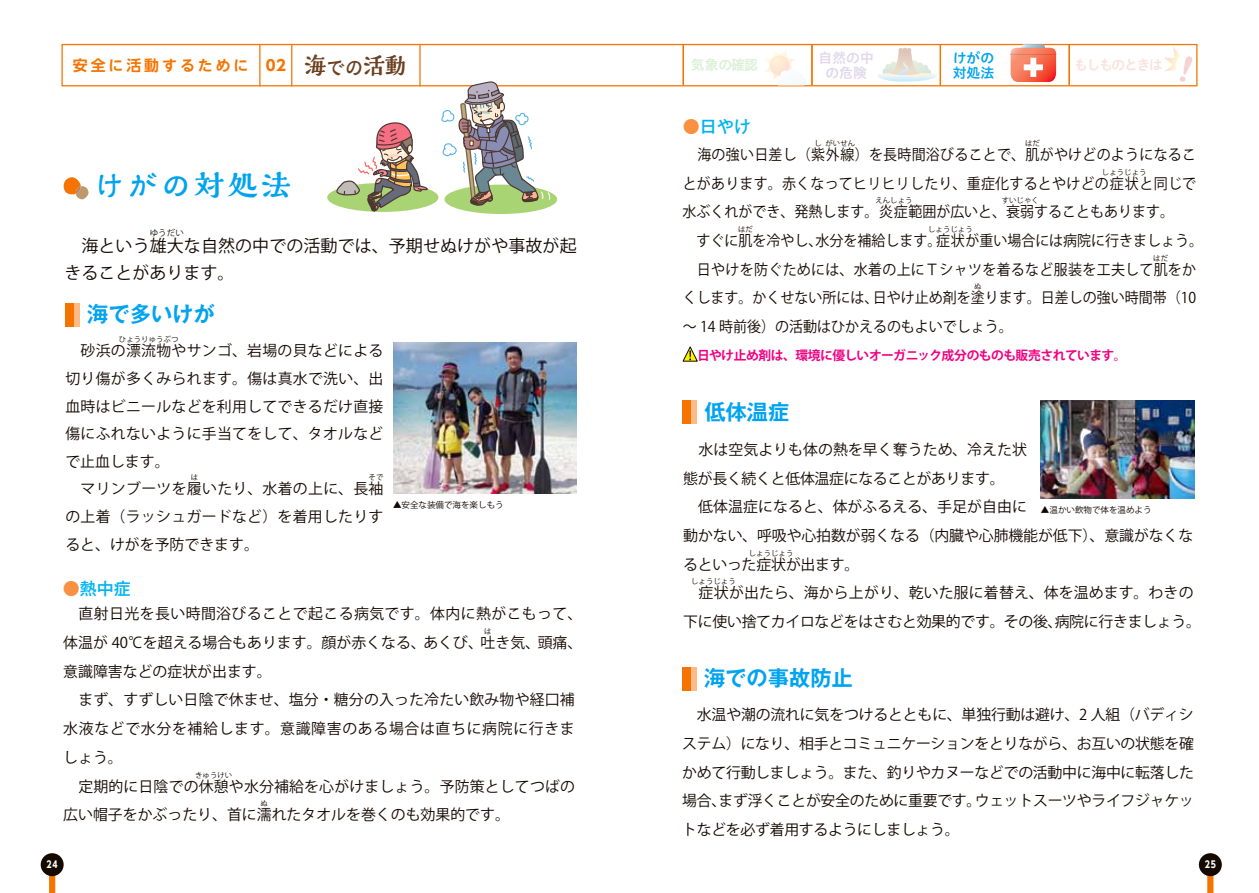
<style>
.page{position:relative;width:1259px;height:893px;background:#fff}
.page>*{position:absolute;margin:0;border:0;box-sizing:border-box;transform-origin:0 0}
.t1{font:800 29.7px "Kaimin Tu Std";letter-spacing:.12em;color:#00a3f0}
.t2{font:700 21.3px "Gothic MB101 Pro De";color:#00a3f0}
.t3{font:16.95px "Koz Go Pro";letter-spacing:.005em;color:#140700}
.t4{font:500 16.95px "Gothic MB101 Pro";color:#00b4f3}
.t5{font:14.85px/28.7px "Koz Go Pro";letter-spacing:.005em;color:#140700}
.t6{font:14.85px "Koz Go Pro";letter-spacing:.005em;color:#140700;scale:.94 1}
.t7{font:14.85px/28.7px "Koz Go Pro";letter-spacing:.03em;color:#140700}
.t8{font:14.85px "Koz Go Pro";letter-spacing:-.02em;color:#140700}
.t9{font:700 14.85px "UD Shin Go NT Pr 6 De";letter-spacing:.2em;color:#f57400}
.t10{font:13.8px/14.9px "Hiragino UD Sans Std W6";color:#e1d8ed;text-align:center}
.t11{font:13.8px "Hiragino UD Sans Std W6";letter-spacing:-.1em;color:#fae2db}
.t12{font:13.8px/14.9px "Hiragino UD Sans Std W6";color:#00a3f0}
.t13{font:13.8px "Hiragino UD Sans Std W6";letter-spacing:-.04em;color:#dbf0d6}
.t14{font:13.05px "Koz Go Pro";color:#140700}
.t15{font:700 12.75px "Koz Go Pro";letter-spacing:-.04em;color:#f10082}
.t16{font:700 9.6px "UD Shin Go NT Pr 6";color:#fff;scale:.82 1}
.t17{font:8.55px "Koz Go Pro";color:#140700}
.t18{font:8.1px "Koz Go Pro";color:#140700}
.t19{font:7.5px "Koz Go Pro";color:#140700}
.s1{font-family:"UD Shin Go Pr 6 N"}
.s2{font-family:"Kaimin Tu Std";font-weight:800;font-size:23.4px;color:#6d4020}
.s3{font-family:"Kaimin Tu Std";font-weight:800;font-size:21.3px;color:#6d4020}
.s4{font-family:"Gothic MB101 Pro De";font-weight:700;color:#f99042}
</style>
<div class="page">
<div style="left:1207px;top:862px;width:6px;height:31px;background:#f57400"></div>
<div style="left:1199px;top:853px;width:22px;height:23px;background:#150900;border-radius:50%"></div>
<div style="left:49px;top:862px;width:6px;height:31px;background:#f57400"></div>
<div style="left:41px;top:853px;width:23px;height:23px;background:#150900;border-radius:50%"></div>
<div style="left:61px;top:44px;width:1136px;height:42px;border:1px solid #f57400"></div>
<hr style="left:291px;top:44px;width:1px;height:42px;background:#f57400">
<hr style="left:419px;top:44px;width:2px;height:42px;background:#f57400">
<hr style="left:259px;top:44px;width:1px;height:42px;background:#f57400">
<svg style="left:64px;top:177px;width:25px;height:22px"></svg>
<div style="left:682px;top:401px;width:9px;height:23px;background:#f57400"></div>
<div style="left:691px;top:401px;width:6px;height:23px;background:#febb87"></div>
<svg style="left:682px;top:346px;width:16px;height:16px"></svg>
<img style="left:1041px;top:401px;width:153px;height:97px">
<div style="left:65px;top:304px;width:9px;height:23px;background:#f57400"></div>
<div style="left:682px;top:667px;width:9px;height:23px;background:#f57400"></div>
<div style="left:74px;top:304px;width:6px;height:23px;background:#febb87"></div>
<div style="left:691px;top:667px;width:5px;height:23px;background:#febb87"></div>
<img style="left:393px;top:343px;width:183px;height:151px">
<hr style="left:682px;top:45px;width:2px;height:40px;background:#f57400">
<hr style="left:811px;top:45px;width:1px;height:40px;background:#f57400">
<hr style="left:939px;top:45px;width:2px;height:40px;background:#f57400">
<hr style="left:1068px;top:45px;width:2px;height:40px;background:#f57400">
<svg style="left:764px;top:50px;width:43px;height:35px"></svg>
<svg style="left:877px;top:47px;width:60px;height:35px"></svg>
<svg style="left:1164px;top:47px;width:28px;height:35px"></svg>
<svg style="left:1010px;top:44px;width:46px;height:38px;background:#f38d77"></svg>
<svg style="left:1010px;top:53px;width:46px;height:2px"></svg>
<div style="left:444px;top:185px;width:113px;height:29px;background:#a9d474;border-radius:50%"></div>
<div style="left:327px;top:183px;width:111px;height:29px;background:#a9d474;border-radius:50%"></div>
<svg style="left:335px;top:122px;width:94px;height:90px"></svg>
<svg style="left:441px;top:81px;width:109px;height:125px"></svg>
<p class="t9" style="left:73px;top:53px;width:335px">安全に活動するために <span class="s1">02</span> <span class="s2">海</span><span class="s3">での</span><span class="s2">活動</span></p>
<p class="t12" style="left:953px;top:49px;width:43px">けがの対処法</p>
<p class="t13" style="left:691px;top:54px;width:68px">気象の確認</p>
<p class="t10" style="left:818px;top:50px;width:57px">自然の中の危険</p>
<p class="t11" style="left:1074px;top:54px;width:90px">もしものときは</p>
<p class="t4" style="left:682px;top:113px;width:70px"><span class="s4">●</span>日やけ</p>
<p class="t19" style="left:814px;top:138px;width:9px">し</p>
<p class="t19" style="left:825px;top:138px;width:32px">がいせん</p>
<p class="t19" style="left:1025px;top:138px;width:16px">はだ</p>
<p class="t6" style="left:682px;top:173px;width:548px">とがあります。赤くなってヒリヒリしたり、重症化するとやけどの症状と同じで</p>
<p class="t6" style="left:697px;top:145px;width:532px">海の強い日差し（紫外線）を長時間浴びることで、肌がやけどのようになるこ</p>
<p class="t18" style="left:1095px;top:167px;width:50px">もしもの時は</p>
<p class="t19" style="left:1102px;top:167px;width:46px">しょうじょう</p>
<p class="t6" style="left:682px;top:202px;width:524px">水ぶくれができ、発熱します。炎症範囲が広いと、衰弱することもあります。</p>
<h1 class="t1" style="left:94px;top:164px;width:198px">けがの対処法</h1>
<p class="t19" style="left:875px;top:196px;width:39px">えんしょう</p>
<p class="t19" style="left:1001px;top:196px;width:39px">すいじゃく</p>
<p class="t6" style="left:682px;top:231px;width:555px">　すぐに肌を冷やし、水分を補給します。症状が重い場合には病院に行きましょう。</p>
<p class="t19" style="left:738px;top:224px;width:16px">はだ</p>
<p class="t19" style="left:928px;top:224px;width:46px">しょうじょう</p>
<p class="t6" style="left:682px;top:260px;width:548px">　日やけを防ぐためには、水着の上にＴシャツを着るなど服装を工夫して肌をか</p>
<p class="t17" style="left:150px;top:227px;width:36px">ゆうだい</p>
<p class="t3" style="left:64px;top:262px;width:172px">きることがあります。</p>
<p class="t3" style="left:64px;top:234px;width:514px">　海という雄大な自然の中での活動では、予期せぬけがや事故が起</p>
<p class="t14" style="left:383px;top:236px;width:119px">　ファーストエイド</p>
<p class="t14" style="left:693px;top:236px;width:106px">　もしもの時には</p>
<p class="t19" style="left:1153px;top:253px;width:16px">はだ</p>
<p class="t6" style="left:682px;top:288px;width:548px">くします。かくせない所には、日やけ止め剤を塗ります。日差しの強い時間帯（10</p>
<p class="t19" style="left:974px;top:282px;width:9px">ぬ</p>
<p class="t6" style="left:682px;top:317px;width:353px">～ 14 時前後）の活動はひかえるのもよいでしょう。</p>
<p class="t15" style="left:697px;top:347px;width:431px">日やけ止め剤は、環境に優しいオーガニック成分のものも販売されています。</p>
<h2 class="t2" style="left:87px;top:296px;width:129px">海で多いけが</h2>
<p class="t19" style="left:119px;top:335px;width:61px">ひょうりゅうぶつ</p>
<p class="t5" style="left:65px;top:365px;width:320px;line-height:27.6px">切り傷が多くみられます。傷は真水で洗い、出血時はビニールなどを利用してできるだけ直接傷にふれないように手当てをして、タオルなどで止血します。<br>　マリンブーツを履いたり、水着の上に、長袖</p>
<p class="t5" style="left:65px;top:337px;width:319px">　砂浜の漂流物やサンゴ、岩場の貝などによる</p>
<h2 class="t2" style="left:704px;top:395px;width:87px">低体温症</h2>
<p class="t5" style="left:683px;top:436px;width:511px">　水は空気よりも体の熱を早く奪うため、冷えた状<br>態が長く続くと低体温症になることがあります。<br>　低体温症になると、体がふるえる、手足が自由に<br>動かない、呼吸や心拍数が弱くなる（内臓や心肺機能が低下）、意識がなくなるといった症状が出ます。</p>
<p class="t19" style="left:191px;top:473px;width:9px">は</p>
<p class="t19" style="left:369px;top:473px;width:16px">そで</p>
<p class="t5" style="left:65px;top:503px;width:319px;line-height:27.6px">の上着（ラッシュガードなど）を着用したりすると、けがを予防できます。</p>
<p class="t17" style="left:393px;top:499px;width:112px">▲安全な装備で海を楽しもう</p>
<p class="t17" style="left:1041px;top:504px;width:112px">▲温かい飲物で体を温めよう</p>
<p class="t19" style="left:749px;top:548px;width:46px">しょうじょう</p>
<p class="t5" style="left:698px;top:579px;width:496px">症状が出たら、海から上がり、乾いた服に着替え、体を温めます。わきの</p>
<p class="t19" style="left:691px;top:577px;width:46px">しょうじょう</p>
<p class="t8" style="left:683px;top:612px;width:519px">下に使い捨てカイロなどをはさむと効果的です。その後、病院に行きましょう。</p>
<p class="t4" style="left:63px;top:575px;width:70px"><span class="s4">●</span>熱中症</p>
<p class="t7" style="left:63px;top:600px;width:520px">　直射日光を長い時間浴びることで起こる病気です。体内に熱がこもって、体温が 40℃を超える場合もあります。顔が赤くなる、あくび、吐き気、頭痛、</p>
<p class="t19" style="left:484px;top:626px;width:9px">は</p>
<p class="t5" style="left:63px;top:657px;width:513px">意識障害などの症状が出ます。<br>　まず、すずしい日陰で休ませ、塩分・糖分の入った冷たい飲み物や経口補水液などで水分を補給します。意識障害のある場合は直ちに病院に行きましょう。<br>　定期的に日陰での休憩や水分補給を心がけましょう。予防策としてつばの</p>
<h2 class="t2" style="left:704px;top:660px;width:150px">海での事故防止</h2>
<p class="t5" style="left:682px;top:701px;width:513px;text-align:justify">　水温や潮の流れに気をつけるとともに、単独行動は避け、2 人組（バディシステム）になり、相手とコミュニケーションをとりながら、お互いの状態を確かめて行動しましょう。また、釣りやカヌーなどでの活動中に海中に転落した場合、まず浮くことが安全のために重要です。ウェットスーツやライフジャケットなどを必ず着用するようにしましょう。</p>
<p class="t19" style="left:195px;top:770px;width:39px">きゅうけい</p>
<p class="t5" style="left:63px;top:801px;width:448px">広い帽子をかぶったり、首に濡れたタオルを巻くのも効果的です。</p>
<p class="t19" style="left:260px;top:799px;width:9px">ぬ</p>
<p class="t16" style="left:47px;top:857px;width:15px">24</p>
<p class="t16" style="left:1204px;top:857px;width:15px">25</p>
</div>
